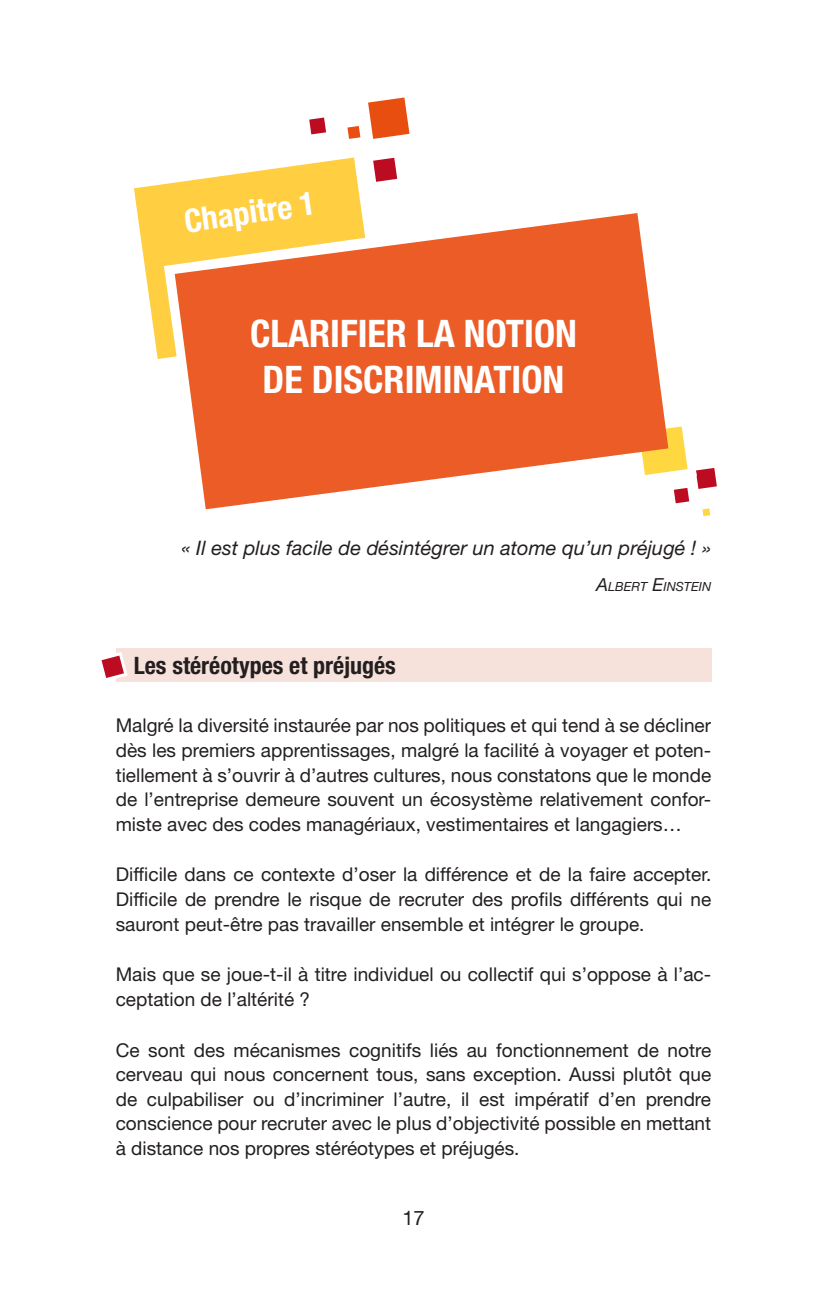
<style>
.page{position:relative;width:827px;height:1309px;background:#fff}
.page>*{position:absolute;margin:0;border:0;box-sizing:border-box;transform-origin:0 0}
._01-Titre_CHAPITRE{font:700 condensed 38px/45.6px "Helvetica Neue LT Std";color:#fff;text-align:center}
.Numero_CHAPITRE{font:700 condensed 32.4px "Helvetica Neue LT Std";color:#fff}
._02-Sous-titre_CHAPITRE__section{font:700 condensed 24px "Helvetica Neue LT Std";color:#231f20}
.Citation_debut_de_chapitre{font:italic 20px "Helvetica Neue LT Std";color:#231f20}
.t1{font:20px "Helvetica Neue LT Std";color:#231f20}
.Texte_courant{font:19px/24.6px "Helvetica Neue LT Std";color:#231f20;text-align:justify}
.Auteur_Citation_debut_de_chapitre{font:italic 12.6px "Helvetica Neue LT Std";color:#231f20}
.s1{font-size:18px}
</style>
<div class="page">
<svg style="left:668px;top:426px;width:49px;height:90px"></svg>
<svg style="left:134px;top:157px;width:228px;height:202px;fill:#ffce41"></svg>
<svg style="left:309px;top:118px;width:17px;height:16px"></svg>
<svg style="left:347px;top:126px;width:13px;height:13px"></svg>
<svg style="left:373px;top:158px;width:24px;height:24px"></svg>
<svg style="left:368px;top:97px;width:41px;height:42px"></svg>
<svg style="left:175px;top:213px;width:493px;height:296px;fill:#eb5c27"></svg>
<div style="left:116px;top:648px;width:595px;height:34px;background:#f7e2db"></div>
<svg style="left:101px;top:652px;width:27px;height:27px"></svg>
<p class="Numero_CHAPITRE" style="left:182px;top:202px;width:133px;rotate:-8deg">Chapitre 1</p>
<p class="_01-Titre_CHAPITRE" style="left:250px;top:310px;width:328px">CLARIFIER LA NOTION<br>DE DISCRIMINATION</p>
<p class="Citation_debut_de_chapitre" style="left:181px;top:535px;width:531px">« Il est plus facile de désintégrer un atome qu’un préjugé ! »</p>
<p class="Auteur_Citation_debut_de_chapitre" style="left:596px;top:578px;width:116px"><span class="s1">A</span>LBERT <span class="s1">E</span>INSTEIN</p>
<p class="_02-Sous-titre_CHAPITRE__section" style="left:134px;top:651px;width:264px">Les stéréotypes et préjugés</p>
<p class="Texte_courant" style="left:116px;top:713px;width:597px">Malgré la diversité instaurée par nos politiques et qui tend à se décliner dès les premiers apprentissages, malgré la facilité à voyager et poten&shy;tiellement à s’ouvrir à d’autres cultures, nous constatons que le monde de l’entreprise demeure souvent un écosystème relativement confor&shy;miste avec des codes managériaux, vestimentaires et langagiers…</p>
<p class="Texte_courant" style="left:116px;top:862px;width:597px">Difficile dans ce contexte d’oser la différence et de la faire accepter.<br>Difficile de prendre le risque de recruter des profils différents qui ne sauront peut-être pas travailler ensemble et intégrer le groupe.</p>
<p class="Texte_courant" style="left:116px;top:962px;width:597px">Mais que se joue-t-il à titre individuel ou collectif qui s’oppose à l’ac&shy;ceptation de l’altérité ?</p>
<p class="Texte_courant" style="left:116px;top:1037px;width:597px">Ce sont des mécanismes cognitifs liés au fonctionnement de notre cerveau qui nous concernent tous, sans exception. Aussi plutôt que de culpabiliser ou d’incriminer l’autre, il est impératif d’en prendre conscience pour recruter avec le plus d’objectivité possible en mettant à distance nos propres stéréotypes et préjugés.</p>
<p class="t1" style="left:402px;top:1205px;width:24px">17</p>
</div>
